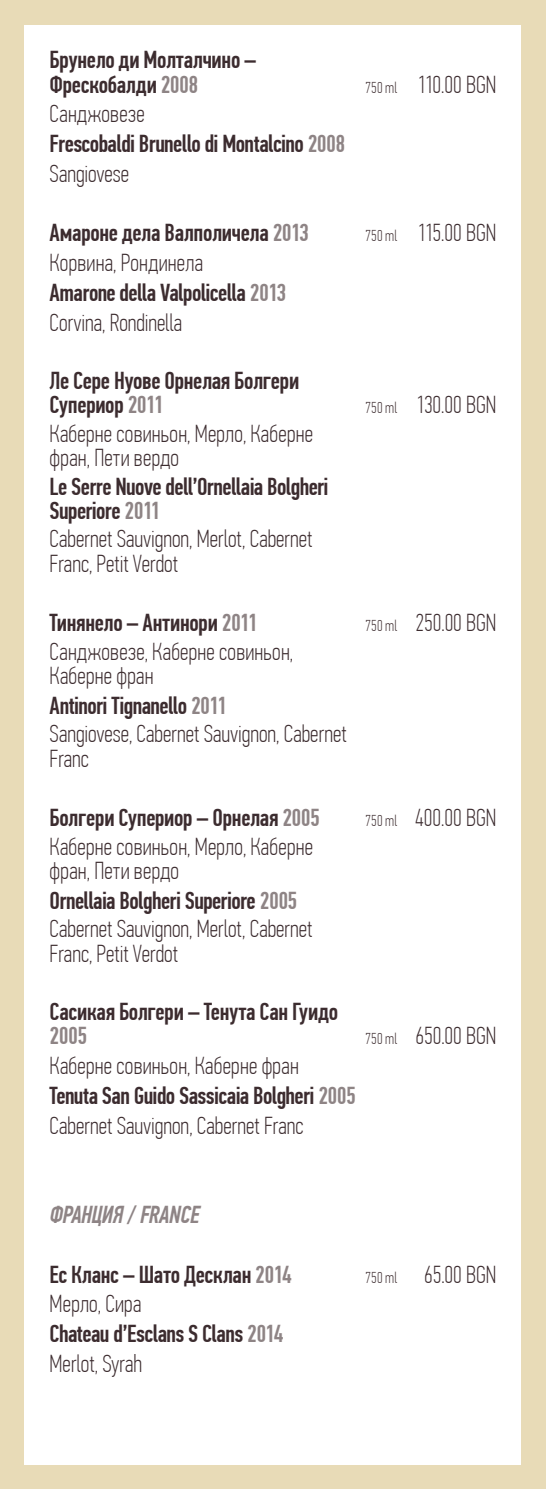
<style>
.page{position:relative;width:546px;height:1489px;background:#fff}
.page>*{position:absolute;margin:0;border:0;box-sizing:border-box;transform-origin:0 0}
.t1{font:100 24.5px/29.8px "PF Din Text Comp Pro";letter-spacing:.005em;color:#3c2c2f}
.t2{font:500 24.5px/24.5px "PF Din Text Comp Pro";letter-spacing:-.015em;color:#3c2c2f}
.t3{font:italic 500 24.5px "PF Din Text Comp Pro";letter-spacing:-.02em;color:#8e8485}
.t4{font:500 24.5px "PF Din Text Comp Pro";color:#8e8485}
.s1{color:#8e8485}
.s2{font-size:15.75px}
.s3{font-weight:100}
.s4{font-weight:500}
.s5{font-weight:500;color:#8e8485}
</style>
<div class="page">
<div style="left:0;top:0;width:546px;height:1488px;background:#e8dbb7"></div>
<div style="left:25px;top:25px;width:496px;height:1438px;background:#fff"></div>
<p class="t2" style="left:50px;top:50px;width:208px">Брунело ди Молталчино –<br>Фрескобалди <span class="s1">2008</span></p>
<p class="t1" style="left:365px;top:71px;width:132px"><span class="s2">750 ml</span> 110.00 BGN</p>
<p class="t2" style="left:50px;top:101px;width:297px;line-height:29.8px"><span class="s3">Санджовезе<br></span>Frescobaldi Brunello di Montalcino <span class="s1">2008<br></span><span class="s3">Sangiovese</span></p>
<p class="t2" style="left:50px;top:223px;width:261px">Амароне дела Валполичела <span class="s1">2013</span></p>
<p class="t1" style="left:365px;top:220px;width:132px"><span class="s2">750 ml</span> 115.00 BGN</p>
<p class="t1" style="left:50px;top:250px;width:238px">Корвина, Рондинела<br><span class="s4">Amarone della Valpolicella</span> <span class="s5">2013<br></span>Corvina, Rondinella</p>
<p class="t2" style="left:50px;top:370px;width:251px">Ле Сере Нуове Орнелая Болгери<br>Супериор <span class="s1">2011</span></p>
<p class="t1" style="left:365px;top:392px;width:132px"><span class="s2">750 ml</span> 130.00 BGN</p>
<p class="t1" style="left:50px;top:423px;width:265px;line-height:24.5px">Каберне совиньон, Мерло, Каберне фран, Пети вердо</p>
<p class="t2" style="left:50px;top:476px;width:280px">Le Serre Nuove dell’Ornellaia Bolgheri<br>Superiore <span class="s1">2011</span></p>
<p class="t1" style="left:50px;top:529px;width:264px;line-height:24.5px">Cabernet Sauvignon, Merlot, Cabernet<br>Franc, Petit Verdot</p>
<p class="t2" style="left:50px;top:613px;width:209px">Тинянело – Антинори <span class="s1">2011</span></p>
<p class="t1" style="left:365px;top:610px;width:132px"><span class="s2">750 ml</span> 250.00 BGN</p>
<p class="t1" style="left:50px;top:641px;width:245px;line-height:24.5px">Санджовезе, Каберне совиньон,<br>Каберне фран</p>
<p class="t1" style="left:50px;top:693px;width:298px;line-height:28.3px"><span class="s4">Antinori Tignanello</span> <span class="s5">2011<br></span>Sangiovese, Cabernet Sauvignon, Cabernet</p>
<p class="t1" style="left:50px;top:745px;width:41px">Franc</p>
<p class="t2" style="left:50px;top:808px;width:272px">Болгери Супериор – Орнелая <span class="s1">2005</span></p>
<p class="t1" style="left:365px;top:805px;width:132px"><span class="s2">750 ml</span> 400.00 BGN</p>
<p class="t1" style="left:50px;top:836px;width:265px;line-height:24.5px">Каберне совиньон, Мерло, Каберне фран, Пети вердо</p>
<p class="t1" style="left:50px;top:888px;width:264px;line-height:28.3px"><span class="s4">Ornellaia Bolgheri Superiore</span> <span class="s5">2005<br></span>Cabernet Sauvignon, Merlot, Cabernet</p>
<p class="t1" style="left:50px;top:940px;width:130px">Franc, Petit Verdot</p>
<p class="t2" style="left:50px;top:1001px;width:290px">Сасикая Болгери – Тенута Сан Гуидо</p>
<p class="t4" style="left:50px;top:1025px;width:39px">2005</p>
<p class="t1" style="left:365px;top:1023px;width:132px"><span class="s2">750 ml</span> 650.00 BGN</p>
<p class="t1" style="left:50px;top:1053px;width:308px">Каберне совиньон, Каберне фран<br><span class="s4">Tenuta San Guido Sassicaia Bolgheri</span> <span class="s5">2005<br></span>Cabernet Sauvignon, Cabernet Franc</p>
<p class="t3" style="left:50px;top:1204px;width:151px">ФРАНЦИЯ / FRANCE</p>
<p class="t2" style="left:50px;top:1264px;width:244px">Ec Кланс – Шато Десклан <span class="s1">2014</span></p>
<p class="t1" style="left:365px;top:1261px;width:132px"><span class="s2">750 ml</span> 65.00 BGN</p>
<p class="t1" style="left:50px;top:1291px;width:236px">Мерло, Сира<br><span class="s4">Chateau d’Esclans S Clans</span> <span class="s5">2014<br></span>Merlot, Syrah</p>
</div>
